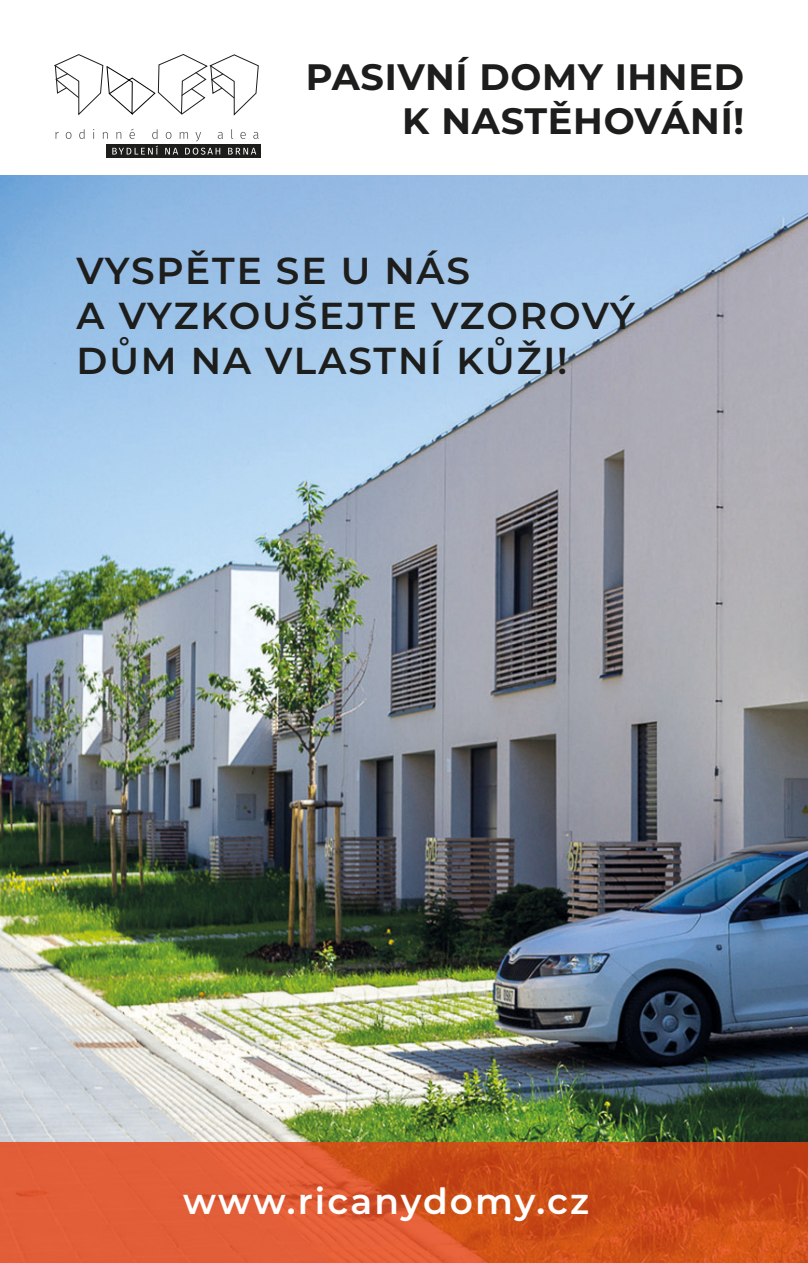
<style>
.page{position:relative;width:808px;height:1263px;background:#fff}
.page>*{position:absolute;margin:0;border:0;box-sizing:border-box;transform-origin:0 0}
.t1{font:600 37.5px/45px "Montserrat";letter-spacing:.05em;color:#1d1d1b}
.t2{font:700 36.75px/44.1px "Montserrat";letter-spacing:.02em;color:#1d1d1b;text-align:right}
.t3{font:600 35.85px "Montserrat";letter-spacing:.055em;color:#fff}
</style>
<div class="page">
<svg style="left:66px;top:132px;width:5px;height:7px"></svg>
<svg style="left:79px;top:129px;width:5px;height:10px"></svg>
<svg style="left:103px;top:132px;width:5px;height:7px"></svg>
<svg style="left:116px;top:132px;width:5px;height:7px"></svg>
<svg style="left:129px;top:129px;width:6px;height:10px"></svg>
<svg style="left:152px;top:129px;width:5px;height:10px"></svg>
<svg style="left:166px;top:132px;width:5px;height:7px"></svg>
<svg style="left:180px;top:132px;width:8px;height:7px"></svg>
<svg style="left:195px;top:132px;width:6px;height:9px"></svg>
<svg style="left:218px;top:132px;width:5px;height:7px"></svg>
<svg style="left:240px;top:132px;width:6px;height:7px"></svg>
<svg style="left:253px;top:132px;width:6px;height:7px"></svg>
<svg style="left:54px;top:54px;width:205px;height:62px"></svg>
<div style="left:106px;top:144px;width:155px;height:14px;background:#1d1d1b"></div>
<svg style="left:112px;top:146px;width:46px;height:8px"></svg>
<svg style="left:165px;top:148px;width:13px;height:6px"></svg>
<svg style="left:185px;top:148px;width:35px;height:7px"></svg>
<svg style="left:228px;top:148px;width:28px;height:6px"></svg>
<img style="left:0;top:175px;width:808px;height:967px">
<svg style="left:0;top:1142px;width:808px;height:120px"></svg>
<p class="t2" style="left:306px;top:53px;width:440px">PASIVNÍ DOMY IHNED<br>K NASTĚHOVÁNÍ!</p>
<p class="t1" style="left:77px;top:246px;width:560px">VYSPĚTE SE U NÁS<br>A VYZKOUŠEJTE VZOROVÝ<br>DŮM NA VLASTNÍ KŮŽI!</p>
<p class="t3" style="left:183px;top:1175px;width:407px">www.ricanydomy.cz</p>
</div>
